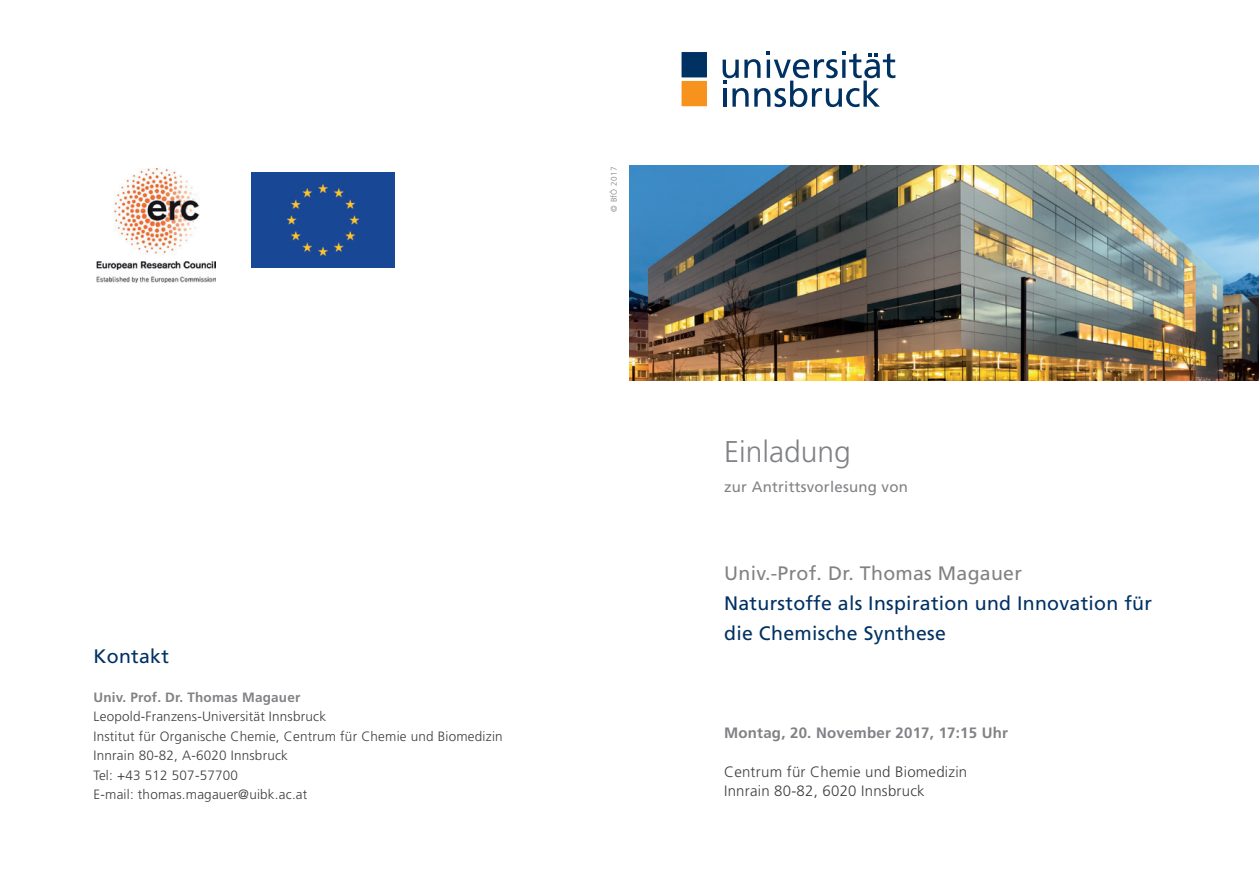
<style>
.page{position:relative;width:1259px;height:893px;background:#fff}
.page>*{position:absolute;margin:0;border:0;box-sizing:border-box;transform-origin:0 0}
.t1{font:300 30px "Frutiger";color:#808285}
.t2{font:19.5px/30px "Frutiger";letter-spacing:.015em;color:#003163}
.t3{font:19.5px "Frutiger";letter-spacing:.015em;color:#808285}
.t4{font:300 15px/19.5px "Frutiger";letter-spacing:.015em;color:#3e3e3f}
.t5{font:700 15px "Frutiger";letter-spacing:.015em;color:#808285}
.t6{font:15px "Frutiger";letter-spacing:.015em;color:#808285}
.t7{font:300 13.5px/19.5px "Frutiger";letter-spacing:.015em;color:#3e3e3f}
.t8{font:700 13.5px "Frutiger";letter-spacing:.015em;color:#808285}
.t9{font:300 8.25px "Frutiger";letter-spacing:.03em;color:#808285}
</style>
<div class="page">
<img style="left:629px;top:166px;width:630px;height:214px">
<img style="left:97px;top:169px;width:119px;height:113px">
<div style="left:251px;top:172px;width:144px;height:96px;background:#184895"></div>
<svg style="left:681px;top:52px;width:26px;height:55px"></svg>
<svg style="left:722px;top:52px;width:173px;height:55px"></svg>
<h2 class="t2" style="left:94px;top:641px;width:77px">Kontakt</h2>
<p class="t8" style="left:94px;top:689px;width:208px">Univ. Prof. Dr. Thomas Magauer</p>
<p class="t7" style="left:94px;top:707px;width:411px">Leopold-Franzens-Universität Innsbruck<br>Institut für Organische Chemie, Centrum für Chemie und Biomedizin Innrain 80-82, A-6020 Innsbruck<br>Tel: +43 512 507-57700<br>E-mail: thomas.magauer@uibk.ac.at</p>
<p class="t9" style="left:609px;top:212px;width:47px;rotate:-90deg">© BfÖ 2017</p>
<h1 class="t1" style="left:724px;top:435px;width:128px">Einladung</h1>
<p class="t6" style="left:724px;top:478px;width:185px">zur Antrittsvorlesung von</p>
<h2 class="t3" style="left:724px;top:562px;width:299px">Univ.-Prof. Dr. Thomas Magauer</h2>
<h2 class="t2" style="left:724px;top:588px;width:429px">Naturstoffe als Inspiration und Innovation für die Chemische Synthese</h2>
<p class="t5" style="left:724px;top:724px;width:285px">Montag, 20. November 2017, 17:15 Uhr</p>
<p class="t4" style="left:724px;top:762px;width:245px">Centrum für Chemie und Biomedizin<br>Innrain 80-82, 6020 Innsbruck</p>
</div>
